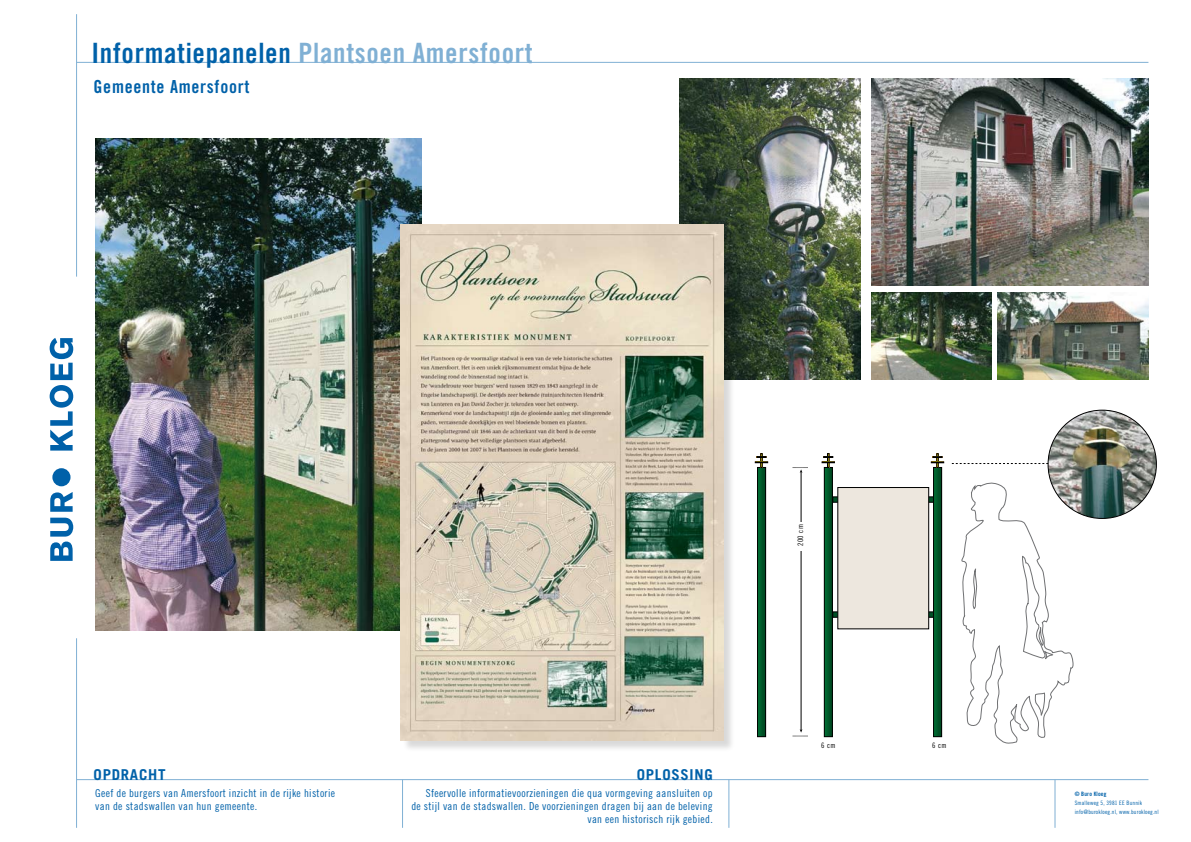
<style>
.page{position:relative;width:1191px;height:842px;background:#fff}
.page>*{position:absolute;margin:0;border:0;box-sizing:border-box;transform-origin:0 0}
.t1{font:28px "Trade Gothic Bold Cond Twenty";letter-spacing:.025em;color:#80b0d4}
.t2{font:18px "Trade Gothic Bold Cond Twenty";letter-spacing:.04em;color:#0061a9}
.t3{font:700 15px "Trade Gothic";letter-spacing:.05em;color:#0061a9}
.t4{font:11px/13.2px "Trade Gothic Cond Eighteen";letter-spacing:.03em;color:#0061a9}
.t5{font:7.5px "Trade Gothic Cond Eighteen";letter-spacing:.06em;color:#000}
.t6{font:6px/9px "Trade Gothic Cond Eighteen";letter-spacing:.03em;color:#0061a9}
.t7{font:6px "Trade Gothic Bold Cond Twenty";letter-spacing:.03em;color:#0061a9}
.s1{color:#0061a9}
</style>
<div class="page">
<hr style="left:77px;top:779px;width:1071px;height:1px;background:#80b0d4">
<hr style="left:77px;top:62px;width:1071px;height:1px;background:#80b0d4">
<hr style="left:76px;top:14px;width:1px;height:263px;background:#80b0d4">
<hr style="left:76px;top:638px;width:1px;height:190px;background:#80b0d4">
<hr style="left:1054px;top:780px;width:1px;height:48px;background:#80b0d4">
<hr style="left:728px;top:779px;width:1px;height:49px;background:#80b0d4">
<svg style="left:50px;top:518px;width:23px;height:43px"></svg>
<svg style="left:50px;top:492px;width:23px;height:20px"></svg>
<svg style="left:50px;top:338px;width:23px;height:113px"></svg>
<div style="left:52px;top:468px;width:18px;height:18px;background:#0061a9;border-radius:50%"></div>
<hr style="left:402px;top:780px;width:1px;height:48px;background:#80b0d4">
<img style="left:679px;top:78px;width:181px;height:302px">
<img style="left:872px;top:78px;width:276px;height:208px">
<img style="left:872px;top:292px;width:119px;height:88px">
<img style="left:998px;top:292px;width:150px;height:88px">
<img style="left:95px;top:139px;width:326px;height:492px">
<div style="left:402px;top:226px;width:334px;height:527px;background:#000;opacity:.15"></div>
<img style="left:401px;top:225px;width:322px;height:515px">
<svg style="left:832px;top:497px;width:101px;height:5px"></svg>
<svg style="left:832px;top:612px;width:101px;height:5px"></svg>
<div style="left:837px;top:487px;width:91px;height:142px;background:#ede7de"></div>
<div style="left:824px;top:467px;width:8px;height:270px;background:#005a2a"></div>
<div style="left:824px;top:467px;width:8px;height:270px;border:1px solid #000"></div>
<svg style="left:822px;top:454px;width:12px;height:13px"></svg>
<div style="left:757px;top:467px;width:8px;height:270px;background:#005c2b"></div>
<div style="left:757px;top:467px;width:8px;height:270px;border:1px solid #000"></div>
<svg style="left:755px;top:454px;width:12px;height:13px"></svg>
<div style="left:933px;top:467px;width:8px;height:270px;background:#005c2b"></div>
<div style="left:933px;top:467px;width:8px;height:270px;border:1px solid #000"></div>
<svg style="left:931px;top:454px;width:12px;height:13px"></svg>
<hr style="left:801px;top:472px;width:1px;height:258px;background:#000">
<div style="left:798px;top:522px;width:6px;height:28px;background:#fff"></div>
<svg style="left:792px;top:467px;width:16px;height:6px"></svg>
<svg style="left:792px;top:729px;width:16px;height:8px"></svg>
<svg style="left:961px;top:481px;width:112px;height:263px"></svg>
<img style="left:1048px;top:410px;width:108px;height:108px;border-radius:54px">
<svg style="left:951px;top:463px;width:97px;height:1px"></svg>
<h1 class="t1" style="left:91px;top:36px;width:443px"><span class="s1">Informatiepanelen</span> Plantsoen Amersfoort</h1>
<h2 class="t2" style="left:94px;top:75px;width:157px">Gemeente Amersfoort</h2>
<h3 class="t3" style="left:94px;top:765px;width:73px">OPDRACHT</h3>
<h3 class="t3" style="left:636px;top:765px;width:78px">OPLOSSING</h3>
<p class="t4" style="left:95px;top:786px;width:241px">Geef de burgers van Amersfoort inzicht in de rijke historie van de stadswallen van hun gemeente.</p>
<p class="t4" style="left:411px;top:786px;width:303px;text-align:right">Sfeervolle informatievoorzieningen die qua vormgeving aansluiten op<br>de stijl van de stadswallen. De voorzieningen dragen bij aan de beleving van een historisch rijk gebied.</p>
<p class="t5" style="left:796px;top:546px;width:23px;rotate:-90deg">200 cm</p>
<p class="t5" style="left:821px;top:740px;width:16px">6 cm</p>
<p class="t5" style="left:932px;top:740px;width:16px">6 cm</p>
<p class="t7" style="left:1074px;top:790px;width:33px">© Buro Kloeg</p>
<p class="t6" style="left:1074px;top:798px;width:86px">Smalleweg 5, 3981 EE Bunnik info@burokloeg.nl, www.burokloeg.nl</p>
</div>
